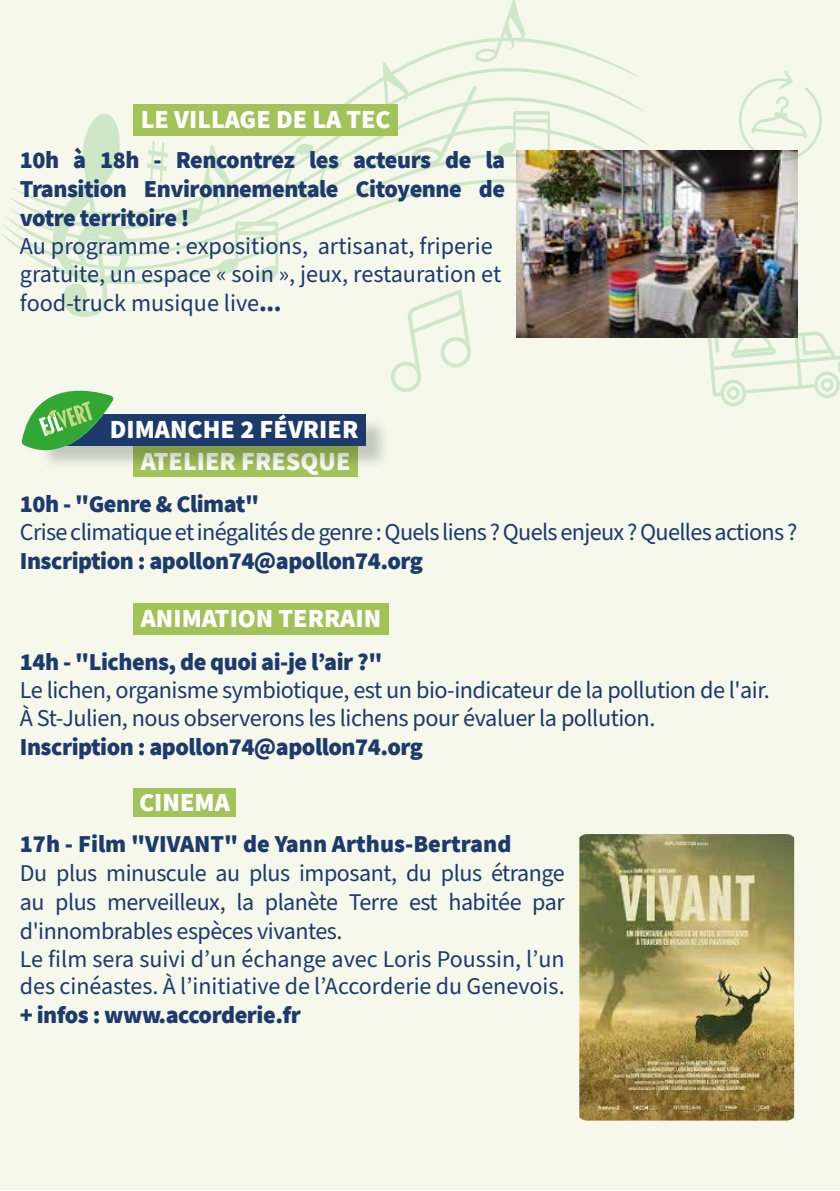
<style>
.page{position:relative;width:840px;height:1191px;background:#fff}
.page>*{position:absolute;margin:0;border:0;box-sizing:border-box;transform-origin:0 0}
.t1{font:900 26px "Source Sans Pro";color:#fff}
.t2{font:900 24.2px/29px "Source Sans Pro";letter-spacing:-.02em;color:#1c3a6c;text-align:justify}
.t3{font:24.2px/27.8px "Source Sans Pro";letter-spacing:-.02em;color:#1c3a6c}
.t4{font:24.2px/28.4px "Source Sans Pro";color:#1c3a6c}
.t5{font:900 24.2px "Source Sans Pro";color:#1c3a6c}
.t6{font:24px/28.4px "Source Sans Pro";letter-spacing:-.02em;color:#1c3a6c}
.s1{font-weight:900}
</style>
<div class="page">
<div style="left:0;top:0;width:839px;height:1189px;background:#f5f8eb"></div>
<img style="left:516px;top:150px;width:281px;height:187px">
<img style="left:1px;top:139px;width:665px;height:177px">
<svg style="left:12px;top:42px;width:627px;height:179px"></svg>
<svg style="left:48px;top:103px;width:89px;height:214px"></svg>
<svg style="left:174px;top:145px;width:104px;height:137px"></svg>
<svg style="left:284px;top:143px;width:58px;height:53px"></svg>
<svg style="left:367px;top:0;width:182px;height:166px"></svg>
<svg style="left:146px;top:141px;width:22px;height:41px"></svg>
<svg style="left:705px;top:308px;width:134px;height:99px"></svg>
<svg style="left:735px;top:70px;width:87px;height:102px"></svg>
<svg style="left:389px;top:289px;width:83px;height:103px"></svg>
<div style="left:133px;top:789px;width:102px;height:28px;background:#a2c358"></div>
<img style="left:579px;top:834px;width:214px;height:286px">
<div style="left:133px;top:104px;width:265px;height:31px;background:#a2c358"></div>
<div style="left:133px;top:445px;width:225px;height:32px;background:#a2c358"></div>
<div style="left:39px;top:416px;width:351px;height:54px;background:#000;opacity:.2"></div>
<div style="left:36px;top:414px;width:329px;height:31px;background:#1c3a6c"></div>
<svg style="left:22px;top:390px;width:92px;height:70px"></svg>
<div style="left:133px;top:603px;width:255px;height:32px;background:#a2c358"></div>
<p class="t1" style="left:141px;top:101px;width:251px">LE VILLAGE DE LA TEC</p>
<p class="t2" style="left:20px;top:145px;width:486px">10h à 18h - Rencontrez les acteurs de la Transition Environnementale Citoyenne de votre territoire !</p>
<p class="t4" style="left:20px;top:232px;width:482px">Au programme : expositions, artisanat, friperie gratuite, un espace « soin », jeux, restauration et food-truck musique live<span class="s1">...</span></p>
<p class="t1" style="left:110px;top:411px;width:250px">DIMANCHE 2 FÉVRIER</p>
<p class="t1" style="left:141px;top:443px;width:211px">ATELIER FRESQUE</p>
<p class="t2" style="left:20px;top:489px;width:241px">10h - "Genre &amp; Climat"</p>
<p class="t3" style="left:20px;top:519px;width:778px">Crise climatique et inégalités de genre : Quels liens ? Quels enjeux ? Quelles actions ?</p>
<p class="t2" style="left:20px;top:546px;width:404px">Inscription : apollon74@apollon74.org</p>
<p class="t1" style="left:141px;top:601px;width:242px">ANIMATION TERRAIN</p>
<p class="t2" style="left:20px;top:647px;width:364px">14h - "Lichens, de quoi ai-je l’air ?"</p>
<p class="t3" style="left:20px;top:676px;width:751px">Le lichen, organisme symbiotique, est un bio-indicateur de la pollution de l'air.<br>À St-Julien, nous observerons les lichens pour évaluer la pollution.</p>
<p class="t2" style="left:20px;top:732px;width:404px">Inscription : apollon74@apollon74.org</p>
<p class="t1" style="left:139px;top:784px;width:92px">CINEMA</p>
<p class="t5" style="left:20px;top:827px;width:492px">17h - Film "VIVANT" de Yann Arthus-Bertrand</p>
<p class="t6" style="left:20px;top:859px;width:546px">Du plus minuscule au plus imposant, du plus étrange au plus merveilleux, la planète Terre est habitée par d'innombrables espèces vivantes.<br>Le film sera suivi d’un échange avec Loris Poussin, l’un des cinéastes. À l’initiative de l’Accorderie du Genevois.</p>
<p class="t2" style="left:20px;top:1000px;width:282px">+ infos : www.accorderie.fr</p>
</div>
